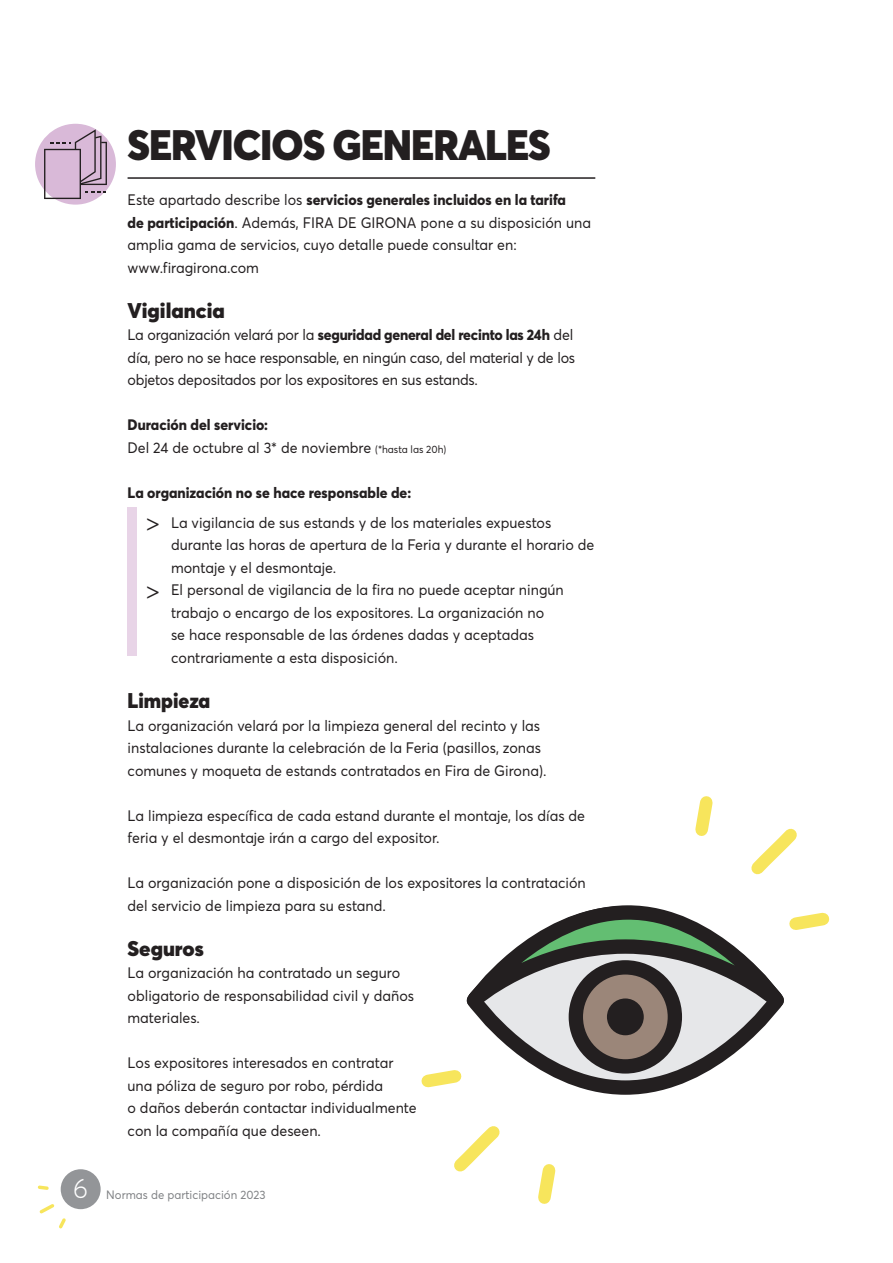
<style>
.page{position:relative;width:893px;height:1263px;background:#fff}
.page>*{position:absolute;margin:0;border:0;box-sizing:border-box;transform-origin:0 0}
.t1{font:900 42px "Averta";letter-spacing:-.025em;color:#231f20;scale:.96 1}
.t2{font:300 27px "Averta";color:#fff;scale:.95 1}
.t3{font:900 21px "Averta";color:#231f20}
.t4{font:900 21px "Averta";color:#231f20;scale:.95 1}
.t5{font:15px/22.5px "Averta";color:#231f20;scale:.95 1}
.t6{font:12px "Averta";color:#808285;scale:.95 1}
.s1{font-weight:800}
.s2{font-size:10.5px}
.s3{font-weight:300;font-size:27px}
</style>
<div class="page">
<div style="left:61px;top:1169px;width:40px;height:40px;background:#939598;border-radius:50%"></div>
<svg style="left:37px;top:1185px;width:12px;height:5px"></svg>
<svg style="left:39px;top:1203px;width:28px;height:26px"></svg>
<div style="left:128px;top:507px;width:9px;height:149px;background:#e8d4e7"></div>
<hr style="left:128px;top:177px;width:467px;height:2px;background:#231f20">
<div style="left:35px;top:124px;width:81px;height:81px;background:#d9b9d8;border-radius:50%"></div>
<svg style="left:44px;top:129px;width:63px;height:70px"></svg>
<svg style="left:474px;top:913px;width:303px;height:174px;background:#a5a5a6"></svg>
<div style="left:467px;top:906px;width:317px;height:189px;border:14px solid #231f20;border-radius:50%"></div>
<svg style="left:576px;top:967px;width:99px;height:99px;background:#87756a"></svg>
<div style="left:569px;top:960px;width:113px;height:113px;border:14px solid #231f20;border-radius:50%"></div>
<div style="left:607px;top:998px;width:37px;height:37px;background:#231f20;border-radius:50%"></div>
<svg style="left:421px;top:1070px;width:41px;height:18px"></svg>
<svg style="left:454px;top:1126px;width:46px;height:46px"></svg>
<svg style="left:538px;top:1164px;width:18px;height:40px"></svg>
<svg style="left:695px;top:796px;width:18px;height:40px"></svg>
<svg style="left:751px;top:828px;width:46px;height:47px"></svg>
<svg style="left:466px;top:905px;width:364px;height:110px"></svg>
<h1 class="t1" style="left:128px;top:118px;width:442px">SERVICIOS GENERALES</h1>
<p class="t5" style="left:128px;top:189px;width:489px">Este apartado describe los <span class="s1">servicios generales incluidos en la tarifa<br>de participación</span>. Además, FIRA DE GIRONA pone a su disposición una amplia gama de servicios, cuyo detalle puede consultar en: www.firagirona.com</p>
<h3 class="t3" style="left:128px;top:297px;width:99px">Vigilancia</h3>
<p class="t5" style="left:128px;top:324px;width:473px">La organización velará por la <span class="s1">seguridad general del recinto las 24h</span> del día, pero no se hace responsable, en ningún caso, del material y de los objetos depositados por los expositores en sus estands.</p>
<p class="t5" style="left:128px;top:414px;width:337px"><span class="s1">Duración del servicio:<br></span>Del 24 de octubre al 3* de noviembre <span class="s2">(*hasta las 20h)</span></p>
<p class="t5" style="left:146px;top:478px;width:429px;line-height:30px;text-indent:-18px"><span class="s1">La organización no se hace responsable de:<br></span><span class="s3">&gt;</span> La vigilancia de sus estands y de los materiales expuestos</p>
<p class="t5" style="left:171px;top:534px;width:447px">durante las horas de apertura de la Feria y durante el horario de</p>
<p class="t5" style="left:171px;top:556px;width:175px">montaje y el desmontaje.</p>
<p class="t5" style="left:146px;top:579px;width:442px"><span class="s3">&gt;</span> El personal de vigilancia de la fira no puede aceptar ningún</p>
<p class="t5" style="left:171px;top:601px;width:394px">trabajo o encargo de los expositores. La organización no</p>
<p class="t5" style="left:171px;top:624px;width:384px">se hace responsable de las órdenes dadas y aceptadas</p>
<p class="t5" style="left:171px;top:646px;width:240px">contrariamente a esta disposición.</p>
<h3 class="t4" style="left:128px;top:687px;width:89px">Limpieza</h3>
<p class="t5" style="left:128px;top:714px;width:442px">La organización velará por la limpieza general del recinto y las instalaciones durante la celebración de la Feria (pasillos, zonas comunes y moqueta de estands contratados en Fira de Girona).</p>
<p class="t5" style="left:128px;top:804px;width:483px">La limpieza específica de cada estand durante el montaje, los días de feria y el desmontaje irán a cargo del expositor.</p>
<p class="t5" style="left:128px;top:871px;width:484px">La organización pone a disposición de los expositores la contratación del servicio de limpieza para su estand.</p>
<h3 class="t3" style="left:128px;top:934px;width:78px">Seguros</h3>
<p class="t5" style="left:128px;top:961px;width:303px">La organización ha contratado un seguro obligatorio de responsabilidad civil y daños materiales.</p>
<p class="t5" style="left:128px;top:1051px;width:306px">Los expositores interesados en contratar una póliza de seguro por robo, pérdida<br>o daños deberán contactar individualmente con la compañía que deseen.</p>
<h2 class="t2" style="left:73px;top:1172px;width:17px">6</h2>
<p class="t6" style="left:106px;top:1187px;width:169px">Normas de participación 2023</p>
</div>
